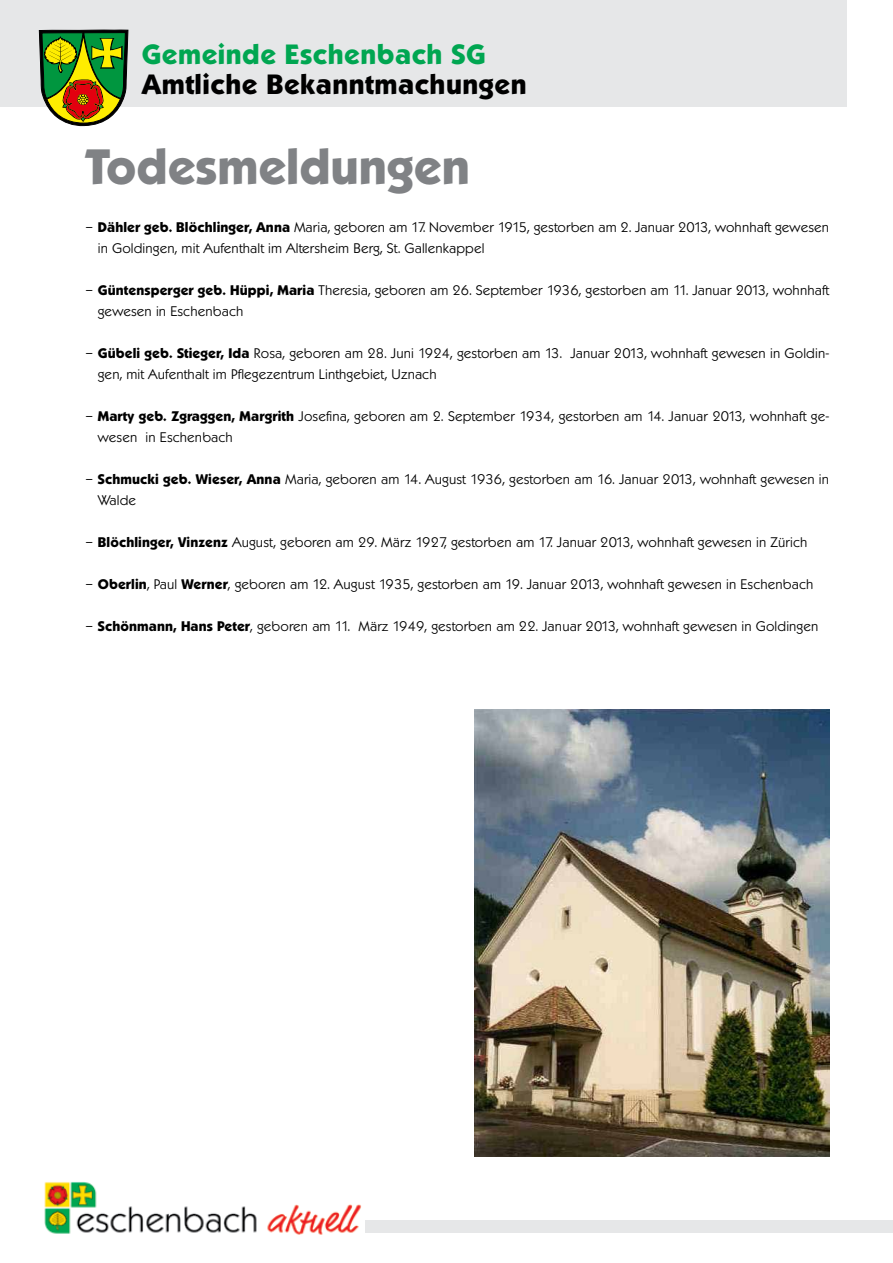
<style>
.page{position:relative;width:893px;height:1263px;background:#fff}
.page>*{position:absolute;margin:0;border:0;box-sizing:border-box;transform-origin:0 0}
.t1{font:700 48px "Koblenz TS";color:#808285}
.t2{font:700 27px "Koblenz TS";letter-spacing:.02em;color:#000}
.t3{font:700 27px "Koblenz TS";letter-spacing:.02em;color:#00a651}
.t4{font:300 13.5px/21px "Koblenz TS";letter-spacing:.01em;color:#000}
.s1{font-weight:700}
</style>
<div class="page">
<div style="left:351px;top:1220px;width:542px;height:13px;background:#e6e7e8"></div>
<img style="left:44px;top:1182px;width:320px;height:53px">
<div style="left:0;top:0;width:846px;height:106px;background:#e6e7e8"></div>
<svg style="left:39px;top:29px;width:89px;height:97px;background:#788730"></svg>
<img style="left:474px;top:709px;width:355px;height:447px">
<h2 class="t3" style="left:142px;top:38px;width:346px">Gemeinde Eschenbach SG</h2>
<h2 class="t2" style="left:142px;top:68px;width:386px">Amtliche Bekanntmachungen</h2>
<h1 class="t1" style="left:85px;top:138px;width:386px">Todesmeldungen</h1>
<p class="t4" style="left:98px;top:217px;width:733px;text-indent:-13px">– <span class="s1">Dähler geb. Blöchlinger, Anna</span> Maria, geboren am 17. November 1915, gestorben am 2. Januar 2013, wohnhaft gewesen in Goldingen, mit Aufenthalt im Altersheim Berg, St. Gallenkappel</p>
<p class="t4" style="left:98px;top:280px;width:733px;text-indent:-13px">– <span class="s1">Güntensperger geb. Hüppi, Maria</span> Theresia, geboren am 26. September 1936, gestorben am 11. Januar 2013, wohnhaft gewesen in Eschenbach</p>
<p class="t4" style="left:98px;top:343px;width:733px;text-indent:-13px">– <span class="s1">Gübeli geb. Stieger, Ida</span> Rosa, geboren am 28. Juni 1924, gestorben am 13. Januar 2013, wohnhaft gewesen in Goldin&shy;gen, mit Aufenthalt im Pflegezentrum Linthgebiet, Uznach</p>
<p class="t4" style="left:98px;top:406px;width:733px;text-indent:-13px">– <span class="s1">Marty geb. Zgraggen, Margrith</span> Josefina, geboren am 2. September 1934, gestorben am 14. Januar 2013, wohnhaft ge&shy;wesen in Eschenbach</p>
<p class="t4" style="left:98px;top:469px;width:733px;text-indent:-13px">– <span class="s1">Schmucki geb. Wieser, Anna</span> Maria, geboren am 14. August 1936, gestorben am 16. Januar 2013, wohnhaft gewesen in<br>Walde</p>
<p class="t4" style="left:85px;top:532px;width:724px">– <span class="s1">Blöchlinger, Vinzenz</span> August, geboren am 29. März 1927, gestorben am 17. Januar 2013, wohnhaft gewesen in Zürich</p>
<p class="t4" style="left:85px;top:574px;width:730px">– <span class="s1">Oberlin</span>, Paul <span class="s1">Werner</span>, geboren am 12. August 1935, gestorben am 19. Januar 2013, wohnhaft gewesen in Eschenbach</p>
<p class="t4" style="left:85px;top:616px;width:735px">– <span class="s1">Schönmann, Hans Peter</span>, geboren am 11. März 1949, gestorben am 22. Januar 2013, wohnhaft gewesen in Goldingen</p>
</div>
